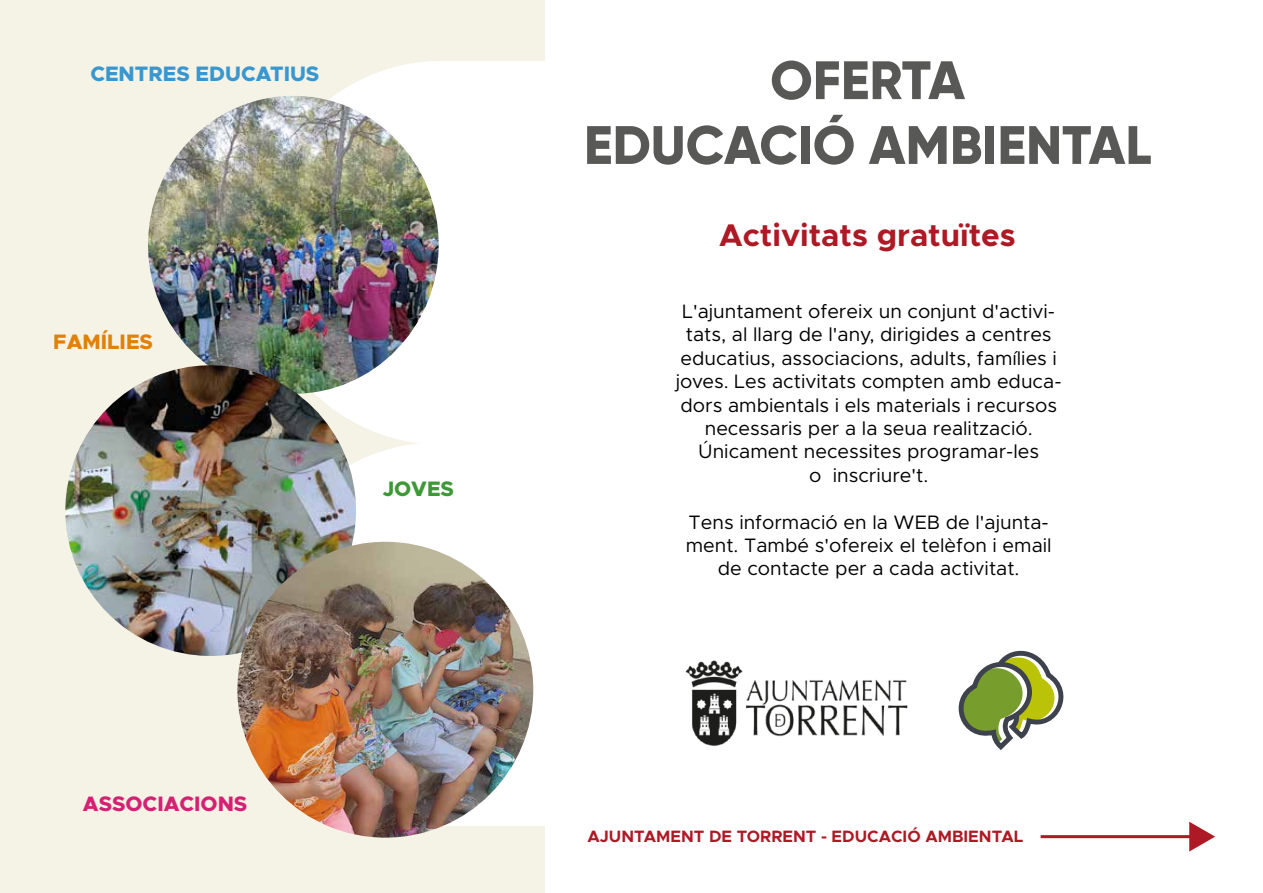
<style>
.page{position:relative;width:1263px;height:893px;background:#fff}
.page>*{position:absolute;margin:0;border:0;box-sizing:border-box;transform-origin:0 0}
.t1{font:800 54px/64.8px "Gilroy";color:#585857;text-align:center}
.t2{font:700 31.5px "Metropolis";color:#ad1924}
.t3{font:800 21px "Metropolis";color:#3997d0}
.t4{font:800 21px "Metropolis";color:#d52174}
.t5{font:800 21px "Metropolis";color:#e18108}
.t6{font:800 21px "Metropolis";color:#3d9836}
.t7{font:19.5px/23.4px "Metropolis";color:#010101;text-align:center}
.t8{font:700 16.5px "Metropolis";color:#ad1924}
</style>
<div class="page">
<div style="left:0;top:0;width:544px;height:893px;background:#f4f3e6"></div>
<div style="left:257px;top:61px;width:801px;height:384px;background:#fff;border-radius:184px"></div>
<div style="left:254px;top:442px;width:801px;height:384px;background:#fff;border-radius:184px"></div>
<img style="left:685px;top:660px;width:223px;height:87px">
<svg style="left:958px;top:650px;width:106px;height:100px"></svg>
<img style="left:148px;top:96px;width:291px;height:298px">
<img style="left:65px;top:365px;width:291px;height:291px;border-radius:145px">
<img style="left:237px;top:542px;width:296px;height:296px;border-radius:148px">
<hr style="left:1041px;top:835px;width:152px;height:3px;background:#ad1924">
<svg style="left:1189px;top:822px;width:26px;height:30px"></svg>
<p class="t3" style="left:90px;top:60px;width:231px">CENTRES EDUCATIUS</p>
<p class="t5" style="left:53px;top:329px;width:101px">FAMÍLIES</p>
<p class="t6" style="left:383px;top:475px;width:73px">JOVES</p>
<p class="t4" style="left:83px;top:791px;width:166px">ASSOCIACIONS</p>
<h1 class="t1" style="left:584px;top:48px;width:569px">OFERTA<br>EDUCACIÓ AMBIENTAL</h1>
<h2 class="t2" style="left:719px;top:215px;width:298px">Activitats gratuïtes</h2>
<p class="t7" style="left:676px;top:300px;width:387px">L'ajuntament ofereix un conjunt d'activi&shy;tats, al llarg de l'any, dirigides a centres educatius, associacions, adults, famílies i joves. Les activitats compten amb educa&shy;dors ambientals i els materials i recursos necessaris per a la seua realització.<br>Únicament necessites programar-les<br>o inscriure't.</p>
<p class="t7" style="left:686px;top:510px;width:367px">Tens informació en la WEB de l'ajunta&shy;ment. També s'ofereix el telèfon i email de contacte per a cada activitat.</p>
<p class="t8" style="left:587px;top:826px;width:437px">AJUNTAMENT DE TORRENT - EDUCACIÓ AMBIENTAL</p>
</div>
